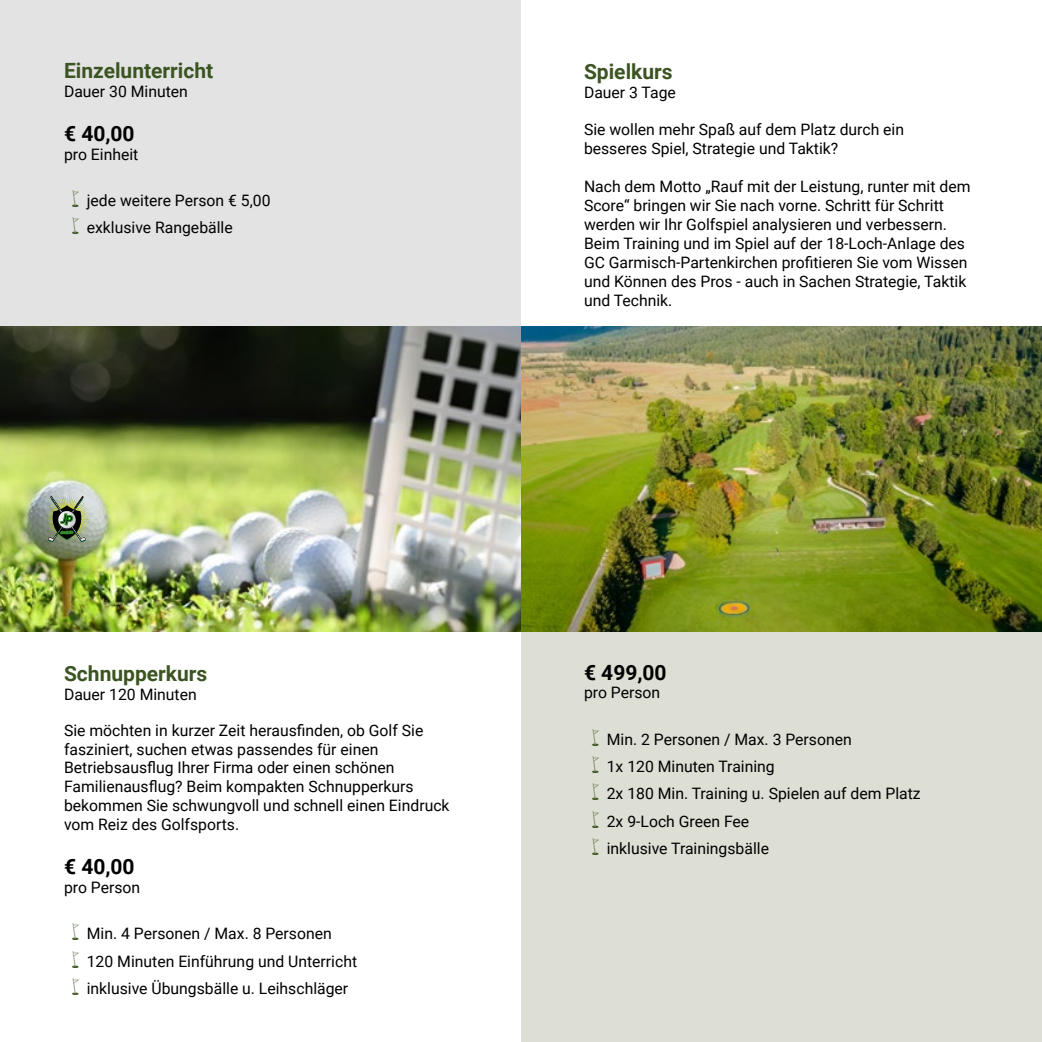
<style>
.page{position:relative;width:1042px;height:1042px;background:#fff}
.page>*{position:absolute;margin:0;border:0;box-sizing:border-box;transform-origin:0 0}
.t1{font:700 21px "Roboto";color:#3c5422}
.t2{font:700 21px "Roboto";color:#000}
.t3{font:15.75px/18.9px "Roboto";color:#000}
.t4{font:italic 700 13.83px "Myriad Pro";color:#000}
</style>
<div class="page">
<div style="left:521px;top:624px;width:521px;height:418px;background:#ddded4"></div>
<div style="left:0;top:0;width:521px;height:338px;background:#e3e3e3"></div>
<img style="left:0;top:326px;width:521px;height:305px">
<img style="left:521px;top:326px;width:521px;height:305px">
<img style="left:43px;top:495px;width:49px;height:48px">
<h1 class="t1" style="left:64px;top:56px;width:151px">Einzelunterricht</h1>
<p class="t3" style="left:64px;top:81px;width:125px">Dauer 30 Minuten</p>
<h1 class="t2" style="left:64px;top:119px;width:72px">€ 40,00</h1>
<p class="t3" style="left:64px;top:144px;width:76px">pro Einheit</p>
<p class="t3" style="left:87px;top:186px;width:185px;line-height:27.3px">jede weitere Person € 5,00 exklusive Rangebälle</p>
<p class="t4" style="left:61px;top:510px;width:13px">JP</p>
<h1 class="t1" style="left:64px;top:659px;width:145px">Schnupperkurs</h1>
<p class="t3" style="left:64px;top:684px;width:134px">Dauer 120 Minuten</p>
<p class="t3" style="left:64px;top:720px;width:387px">Sie möchten in kurzer Zeit herausfinden, ob Golf Sie fasziniert, suchen etwas passendes für einen Betriebsausflug Ihrer Firma oder einen schönen Familienausflug? Beim kompakten Schnupperkurs bekommen Sie schwungvoll und schnell einen Eindruck vom Reiz des Golfsports.</p>
<h1 class="t2" style="left:64px;top:852px;width:72px">€ 40,00</h1>
<p class="t3" style="left:64px;top:877px;width:78px">pro Person</p>
<p class="t3" style="left:87px;top:919px;width:272px;line-height:27.3px">Min. 4 Personen / Max. 8 Personen<br>120 Minuten Einführung und Unterricht inklusive Übungsbälle u. Leihschläger</p>
<h1 class="t1" style="left:584px;top:57px;width:90px">Spielkurs</h1>
<p class="t3" style="left:584px;top:82px;width:93px">Dauer 3 Tage</p>
<p class="t3" style="left:584px;top:120px;width:322px">Sie wollen mehr Spaß auf dem Platz durch ein besseres Spiel, Strategie und Taktik?</p>
<p class="t3" style="left:584px;top:177px;width:388px">Nach dem Motto „Rauf mit der Leistung, runter mit dem Score“ bringen wir Sie nach vorne. Schritt für Schritt werden wir Ihr Golfspiel analysieren und verbessern.<br>Beim Training und im Spiel auf der 18-Loch-Anlage des GC Garmisch-Partenkirchen profitieren Sie vom Wissen und Können des Pros - auch in Sachen Strategie, Taktik und Technik.</p>
<h1 class="t2" style="left:584px;top:657px;width:84px">€ 499,00</h1>
<p class="t3" style="left:584px;top:683px;width:78px">pro Person</p>
<p class="t3" style="left:607px;top:725px;width:315px;line-height:27.3px">Min. 2 Personen / Max. 3 Personen<br>1x 120 Minuten Training<br>2x 180 Min. Training u. Spielen auf dem Platz<br>2x 9-Loch Green Fee<br>inklusive Trainingsbälle</p>
</div>
